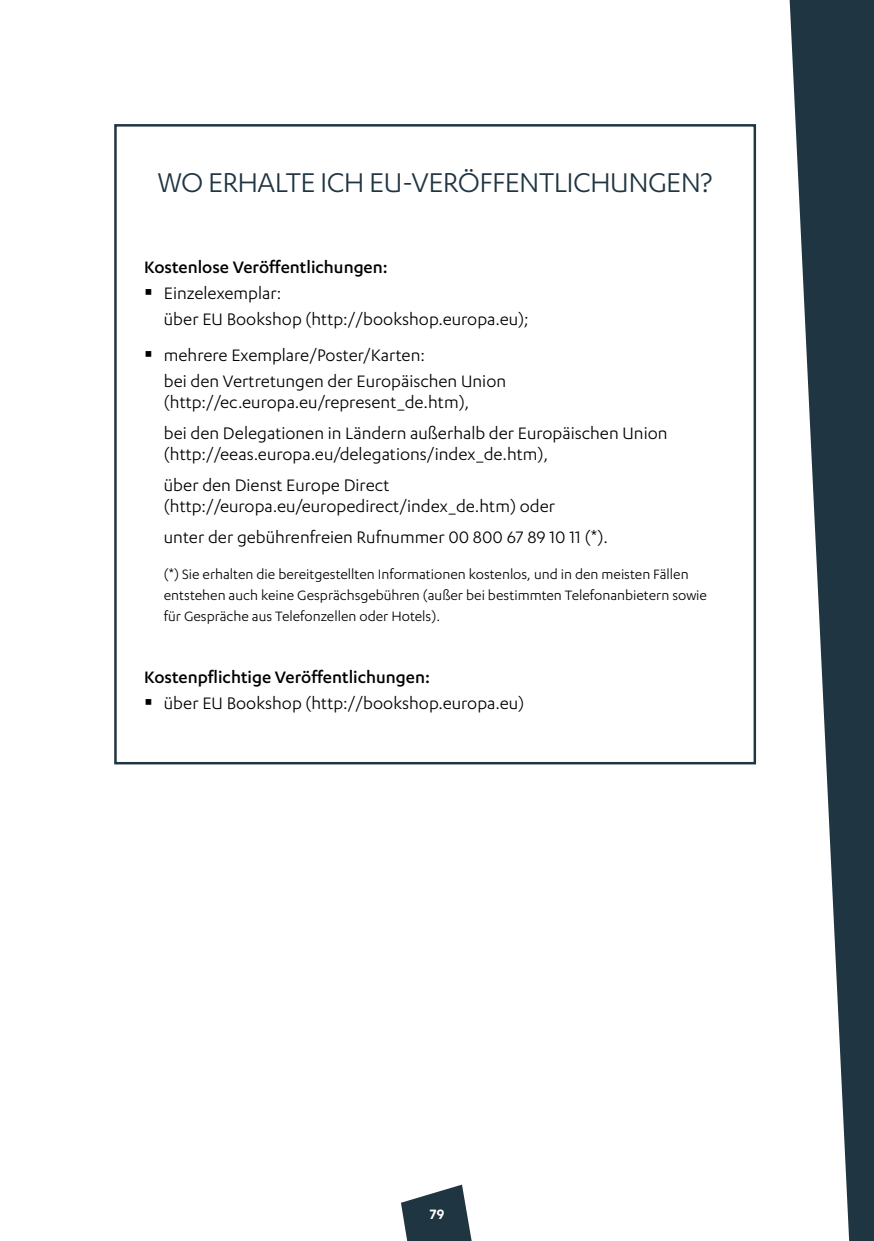
<style>
.page{position:relative;width:874px;height:1241px;background:#fff}
.page>*{position:absolute;margin:0;border:0;box-sizing:border-box;transform-origin:0 0}
.Chapter_Header{font:31.5px "Karbon";letter-spacing:-.02em;color:#1f3541}
.Body_Text{font:19.25px/21px "Karbon";color:#000}
.Body_Text-2{font:500 19.25px "Karbon";color:#000}
.Body_Text-3{font:15.75px/21px "Karbon";color:#000}
.t1{font:600 15.75px "Karbon";color:#fff}
</style>
<div class="page">
<svg style="left:401px;top:1184px;width:70px;height:56px"></svg>
<svg style="left:789px;top:0;width:84px;height:1240px;fill:#1f3541"></svg>
<p class="Chapter_Header" style="left:158px;top:165px;width:556px">WO ERHALTE ICH EU-VERÖFFENTLICHUNGEN?</p>
<p class="Body_Text-2" style="left:144px;top:257px;width:245px">Kostenlose Veröffentlichungen:</p>
<p class="Body_Text" style="left:164px;top:282px;width:119px">Einzelexemplar:</p>
<p class="Body_Text" style="left:164px;top:308px;width:366px">über EU Bookshop (http://bookshop.europa.eu);</p>
<p class="Body_Text" style="left:164px;top:344px;width:262px">mehrere Exemplare/Poster/Karten:</p>
<p class="Body_Text" style="left:164px;top:370px;width:343px">bei den Vertretungen der Europäischen Union (http://ec.europa.eu/represent_de.htm),</p>
<p class="Body_Text" style="left:164px;top:422px;width:505px">bei den Delegationen in Ländern außerhalb der Europäischen Union</p>
<p class="Body_Text" style="left:164px;top:443px;width:386px">(http://eeas.europa.eu/delegations/index_de.htm),</p>
<p class="Body_Text" style="left:164px;top:474px;width:392px">über den Dienst Europe Direct (http://europa.eu/europedirect/index_de.htm) oder</p>
<p class="Body_Text" style="left:164px;top:526px;width:445px">unter der gebührenfreien Rufnummer 00 800 67 89 10 11 (*).</p>
<p class="Body_Text-3" style="left:164px;top:563px;width:544px">(*) Sie erhalten die bereitgestellten Informationen kostenlos, und in den meisten Fällen entstehen auch keine Gesprächsgebühren (außer bei bestimmten Telefonanbietern sowie für Gespräche aus Telefonzellen oder Hotels).</p>
<p class="Body_Text-2" style="left:144px;top:666px;width:287px">Kostenpflichtige Veröffentlichungen:</p>
<p class="Body_Text" style="left:164px;top:691px;width:362px">über EU Bookshop (http://bookshop.europa.eu)</p>
<p class="t1" style="left:429px;top:1204px;width:16px">79</p>
</div>
